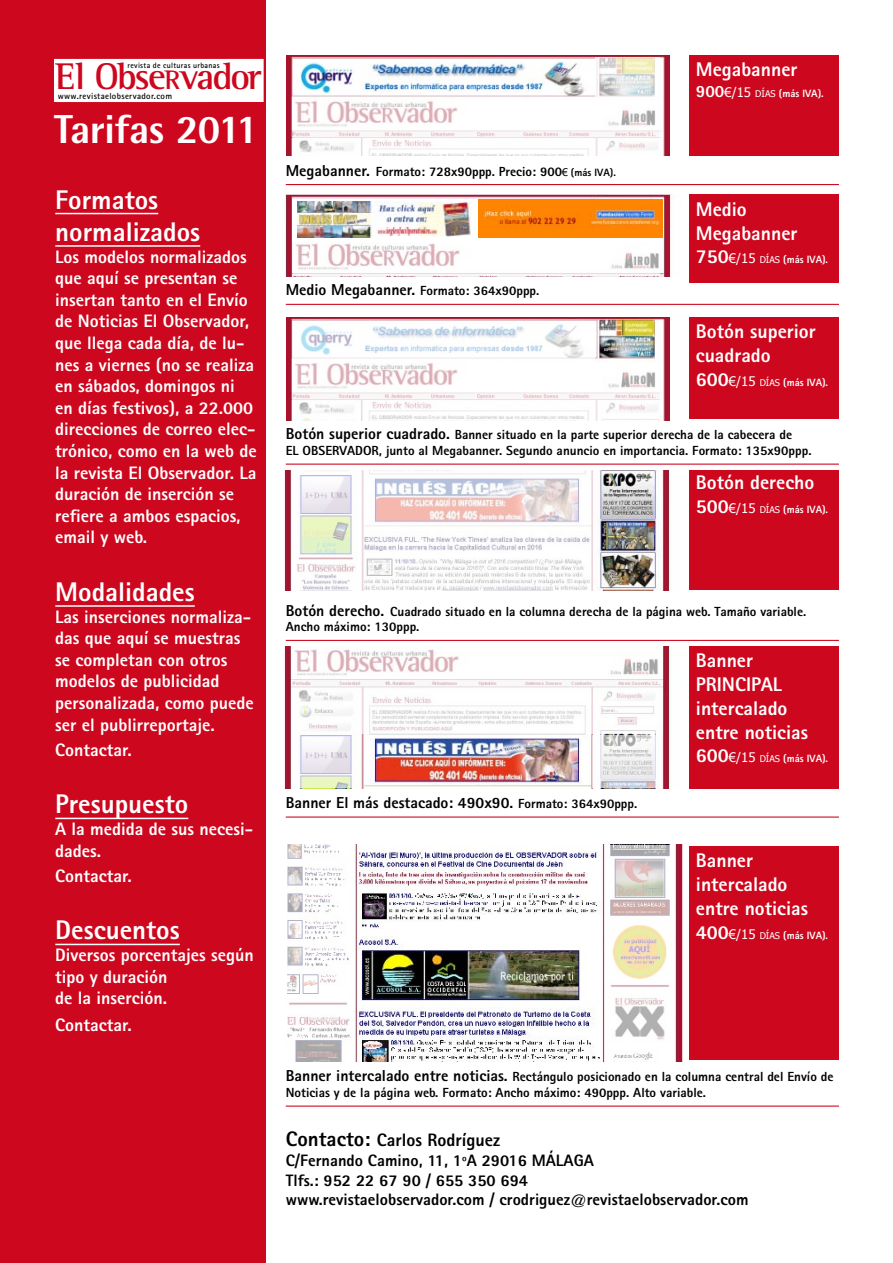
<style>
.page{position:relative;width:893px;height:1263px;background:#fff}
.page>*{position:absolute;margin:0;border:0;box-sizing:border-box;transform-origin:0 0}
.t1{font:800 40.5px "Rotis Semi Sans";letter-spacing:-.015em;color:#fff}
.t2{font:700 38.1px "Rotis Semi Serif";letter-spacing:-.055em;color:#cd071e}
.t3{font:800 27px/32.4px "Rotis Sans Serif";color:#fff}
.t4{font:800 19.8px/23.7px "Rotis Sans Serif";color:#fff}
.t5{font:800 18px/21.6px "Rotis Sans Serif";color:#fff}
.t6{font:800 18px "Rotis Sans Serif";color:#000}
.t7{font:800 16.5px/19.8px "Rotis Sans Serif";color:#000}
.t8{font:800 15.9px "Rotis Sans Serif";color:#000}
.t9{font:800 13.2px/15.9px "Rotis Sans Serif";color:#000}
.t10{font:800 10.5px "Rotis Sans Serif";color:#fff}
.t11{font:700 8.85px "Rotis Sans Serif";letter-spacing:.035em;color:#000}
.t12{font:700 7.8px "Rotis Sans Serif";letter-spacing:.04em;color:#000}
.s1{font-size:27.45px}
.s2{font-size:15.9px}
.s3{font-family:"Tahoma";font-weight:400;font-size:10.5px}
.s4{font-size:10.5px}
.s5{font-size:17.1px}
.s6{font-family:"Tahoma";font-weight:400;font-size:13.2px}
.s7{font-family:"Tahoma";font-weight:400;font-size:9.3px}
.s8{font-size:19.8px}
.s9{font-size:13.2px}
.s10{font-size:21px}
</style>
<div class="page">
<div style="left:0;top:0;width:266px;height:1263px;background:#cd071e"></div>
<hr style="left:55px;top:213px;width:103px;height:1px;background:#fff">
<hr style="left:55px;top:245px;width:145px;height:2px;background:#fff">
<hr style="left:55px;top:605px;width:140px;height:2px;background:#fff">
<hr style="left:55px;top:818px;width:133px;height:1px;background:#fff">
<hr style="left:55px;top:944px;width:125px;height:1px;background:#fff">
<img style="left:286px;top:317px;width:383px;height:103px">
<img style="left:284px;top:469px;width:386px;height:121px">
<div style="left:690px;top:55px;width:149px;height:100px;background:#cd071e"></div>
<div style="left:690px;top:194px;width:149px;height:96px;background:#cd071e"></div>
<div style="left:690px;top:316px;width:149px;height:103px;background:#cd071e"></div>
<div style="left:690px;top:468px;width:149px;height:122px;background:#cd071e"></div>
<svg style="left:292px;top:322px;width:303px;height:99px"></svg>
<svg style="left:595px;top:365px;width:67px;height:56px"></svg>
<img style="left:286px;top:56px;width:383px;height:100px">
<svg style="left:293px;top:101px;width:367px;height:55px"></svg>
<svg style="left:595px;top:57px;width:65px;height:43px"></svg>
<svg style="left:292px;top:469px;width:304px;height:121px"></svg>
<img style="left:285px;top:195px;width:390px;height:81px">
<svg style="left:293px;top:242px;width:367px;height:34px"></svg>
<div style="left:292px;top:200px;width:369px;height:42px;background:#fff"></div>
<hr style="left:286px;top:184px;width:553px;height:1px;background:#cd071e">
<div style="left:286px;top:283px;width:553px;height:34px;background:#fff"></div>
<hr style="left:286px;top:304px;width:553px;height:1px;background:#cd071e">
<div style="left:286px;top:427px;width:553px;height:42px;background:#fff"></div>
<hr style="left:286px;top:464px;width:553px;height:1px;background:#cd071e">
<hr style="left:286px;top:640px;width:553px;height:1px;background:#cd071e">
<div style="left:690px;top:846px;width:149px;height:213px;background:#cd071e"></div>
<img style="left:355px;top:845px;width:327px;height:216px">
<svg style="left:287px;top:844px;width:64px;height:218px"></svg>
<svg style="left:606px;top:845px;width:68px;height:216px"></svg>
<hr style="left:286px;top:1105px;width:553px;height:2px;background:#cd071e">
<div style="left:55px;top:59px;width:208px;height:42px;background:#fff"></div>
<div style="left:54px;top:59px;width:210px;height:43px;border:1px solid #fff"></div>
<div style="left:57px;top:91px;width:151px;height:11px;border:1px solid #fff"></div>
<hr style="left:286px;top:816px;width:553px;height:2px;background:#cd071e">
<img style="left:284px;top:647px;width:386px;height:141px">
<div style="left:690px;top:646px;width:149px;height:142px;background:#cd071e"></div>
<svg style="left:291px;top:735px;width:69px;height:53px"></svg>
<svg style="left:593px;top:735px;width:68px;height:52px"></svg>
<svg style="left:291px;top:647px;width:371px;height:87px"></svg>
<svg style="left:297px;top:201px;width:75px;height:37px"></svg>
<img style="left:298px;top:201px;width:174px;height:36px">
<img style="left:478px;top:200px;width:184px;height:38px">
<h2 class="t2" style="left:55px;top:53px;width:208px">El Obse<span class="s1">R</span>vador</h2>
<p class="t12" style="left:127px;top:60px;width:94px">revista de culturas urbanas</p>
<p class="t11" style="left:58px;top:91px;width:116px">www.revistaelobservador.com</p>
<h1 class="t1" style="left:54px;top:103px;width:206px">Tarifas 2011</h1>
<h3 class="t3" style="left:55px;top:183px;width:146px">Formatos normalizados</h3>
<p class="t5" style="left:55px;top:245px;width:203px">Los modelos normalizados que aquí se presentan se insertan tanto en el Envío de Noticias El Observador, que llega cada día, de lu&shy;nes a viernes (no se realiza en sábados, domingos ni en días festivos), a 22.000 direcciones de correo elec&shy;trónico, como en la web de la revista El Observador. La duración de inserción se refiere a ambos espacios, email y web.</p>
<h3 class="t3" style="left:55px;top:575px;width:141px">Modalidades</h3>
<p class="t5" style="left:55px;top:605px;width:200px">Las inserciones normaliza&shy;das que aquí se muestras se completan con otros modelos de publicidad personalizada, como puede ser el publirreportaje.</p>
<p class="t5" style="left:55px;top:739px;width:78px">Contactar.</p>
<h3 class="t3" style="left:55px;top:788px;width:135px">Presupuesto</h3>
<p class="t5" style="left:55px;top:818px;width:199px">A la medida de sus necesi&shy;dades.</p>
<p class="t5" style="left:55px;top:865px;width:78px">Contactar.</p>
<h3 class="t3" style="left:55px;top:914px;width:126px">Descuentos</h3>
<p class="t5" style="left:55px;top:944px;width:200px">Diversos porcentajes según tipo y duración<br>de la inserción.</p>
<p class="t5" style="left:55px;top:1014px;width:78px">Contactar.</p>
<p class="t9" style="left:286px;top:163px;width:332px"><span class="s2">Megabanner.</span> Formato: 728x90ppp. Precio: 900<span class="s3">€</span> <span class="s4">(más IVA).</span></p>
<p class="t9" style="left:286px;top:283px;width:255px"><span class="s2">Medio Megabanner.</span> Formato: 364x90ppp.</p>
<p class="t4" style="left:696px;top:58px;width:103px">Megabanner</p>
<p class="t10" style="left:696px;top:87px;width:129px"><span class="s5">900</span><span class="s6">€/15</span> <span class="s7">DÍAS</span> (más IVA).</p>
<p class="t4" style="left:696px;top:197px;width:103px">Medio<br>Megabanner</p>
<p class="t10" style="left:696px;top:253px;width:134px"><span class="s8">750</span><span class="s6">€/15</span> <span class="s7">DÍAS</span> (más IVA).</p>
<p class="t4" style="left:696px;top:319px;width:121px">Botón superior cuadrado</p>
<p class="t10" style="left:696px;top:375px;width:134px"><span class="s8">600</span><span class="s6">€/15</span> <span class="s7">DÍAS</span> (más IVA).</p>
<p class="t9" style="left:286px;top:427px;width:527px"><span class="s2">Botón superior cuadrado.</span> Banner situado en la parte superior derecha de la cabecera de<br>EL OBSERVADOR, junto al Megabanner. Segundo anuncio en importancia. Formato: 135x90ppp.</p>
<p class="t4" style="left:696px;top:470px;width:120px">Botón derecho</p>
<p class="t10" style="left:696px;top:503px;width:134px"><span class="s8">500</span><span class="s6">€/15</span> <span class="s7">DÍAS</span> (más IVA).</p>
<p class="t9" style="left:286px;top:603px;width:522px"><span class="s2">Botón derecho.</span> Cuadrado situado en la columna derecha de la página web. Tamaño variable.<br>Ancho máximo: 130ppp.</p>
<p class="t8" style="left:286px;top:792px;width:353px">Banner El más destacado: 490x90. <span class="s9">Formato: 364x90ppp.</span></p>
<p class="t4" style="left:696px;top:648px;width:114px">Banner<br>PRINCIPAL intercalado entre noticias</p>
<p class="t10" style="left:696px;top:752px;width:134px"><span class="s8">600</span><span class="s6">€/15</span> <span class="s7">DÍAS</span> (más IVA).</p>
<p class="t4" style="left:696px;top:849px;width:114px">Banner intercalado entre noticias</p>
<p class="t10" style="left:696px;top:928px;width:134px"><span class="s8">400</span><span class="s6">€/15</span> <span class="s7">DÍAS</span> (más IVA).</p>
<p class="t9" style="left:286px;top:1068px;width:549px"><span class="s2">Banner intercalado entre noticias.</span> Rectángulo posicionado en la columna central del Envío de<br>Noticias y de la página web. Formato: Ancho máximo: 490ppp. Alto variable.</p>
<p class="t6" style="left:286px;top:1128px;width:216px"><span class="s10">Contacto:</span> Carlos Rodríguez</p>
<p class="t7" style="left:286px;top:1150px;width:464px">C/Fernando Camino, 11, 1ºA 29016 MÁLAGA<br>Tlfs.: 952 22 67 90 / 655 350 694<br>www.revistaelobservador.com / crodriguez@revistaelobservador.com</p>
</div>
